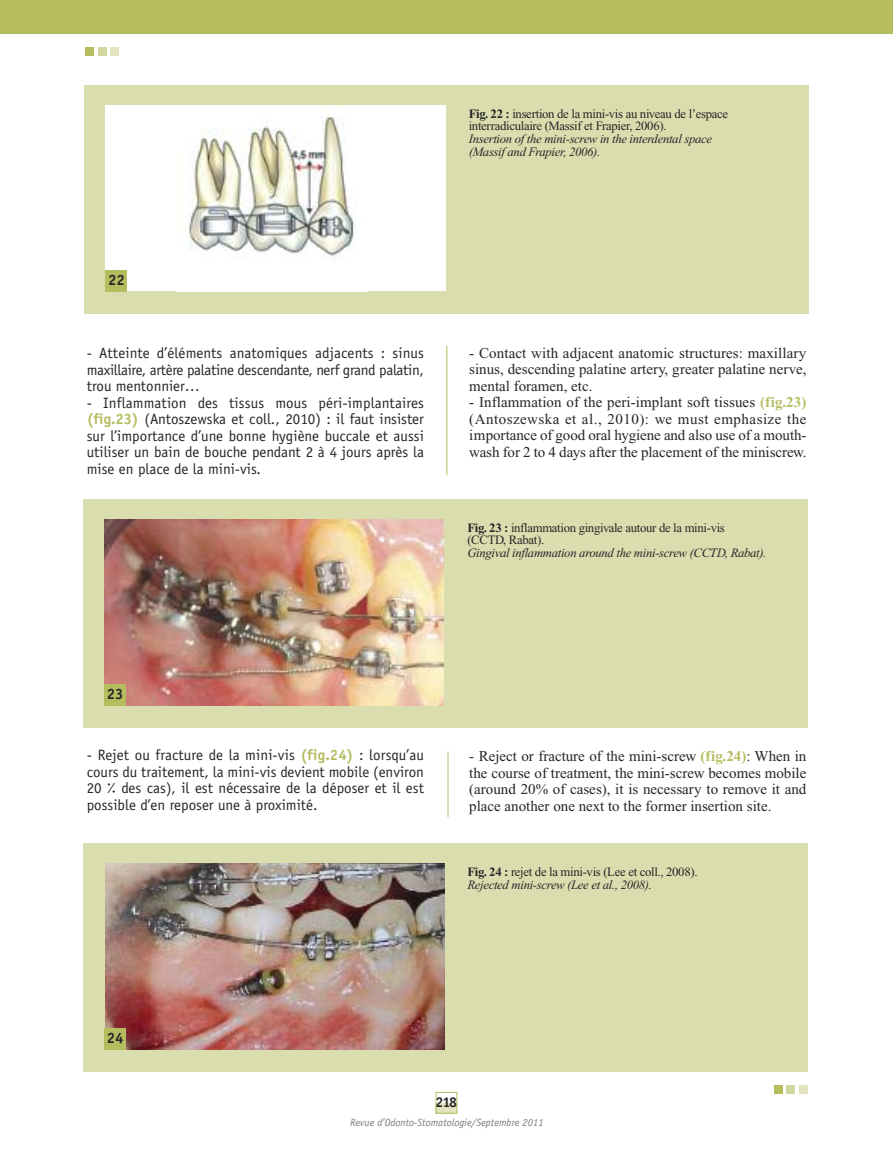
<style>
.page{position:relative;width:893px;height:1149px;background:#fff}
.page>*{position:absolute;margin:0;border:0;box-sizing:border-box;transform-origin:0 0}
.t1{font:15px/16.5px "Officina Sans";color:#272627;text-align:justify}
.t2{font:15px/16.5px "Times New Roman";color:#272627;text-align:justify}
.t3{font:700 15px "Officina Sans";color:#272627}
.t4{font:700 14.25px "Officina Sans";color:#272627}
.t5{font:12.75px/12.8px "Times New Roman";letter-spacing:-.025em;color:#272627}
.t6{font:italic 12.75px/12.8px "Times New Roman";letter-spacing:-.025em;color:#272627}
.t7{font:italic 10.5px "Officina Sans";color:#7d7d7d}
.s1{font-weight:700}
.s2{font-weight:700;color:#b5bd5f}
.s3{font-family:"Microsoft Sans Serif"}
.s4{font-style:italic}
</style>
<div class="page">
<div style="left:436px;top:1102px;width:21px;height:11px;background:#e1e4bf"></div>
<div style="left:436px;top:1091px;width:21px;height:22px;border:1px solid #b5bd5f"></div>
<div style="left:0;top:0;width:893px;height:34px;background:#b5bd5f"></div>
<div style="left:85px;top:47px;width:9px;height:8px;background:#b5bd5f"></div>
<div style="left:98px;top:47px;width:8px;height:8px;background:#d2d79f"></div>
<div style="left:111px;top:47px;width:8px;height:8px;background:#e1e4bf"></div>
<hr style="left:446px;top:346px;width:1px;height:129px;background:#b5bd5f">
<div style="left:774px;top:1084px;width:8px;height:9px;background:#b5bd5f"></div>
<div style="left:787px;top:1084px;width:8px;height:9px;background:#d2d79f"></div>
<div style="left:799px;top:1084px;width:9px;height:9px;background:#e1e4bf"></div>
<div style="left:85px;top:85px;width:724px;height:229px;background:#dadeaf"></div>
<div style="left:106px;top:105px;width:340px;height:186px;background:#fff"></div>
<img style="left:188px;top:105px;width:168px;height:154px">
<div style="left:106px;top:270px;width:21px;height:21px;background:#b5bd5f"></div>
<div style="left:83px;top:499px;width:725px;height:229px;background:#dadeaf"></div>
<img style="left:104px;top:519px;width:340px;height:186px">
<div style="left:104px;top:684px;width:22px;height:21px;background:#b5bd5f"></div>
<div style="left:83px;top:843px;width:725px;height:228px;background:#dadeaf"></div>
<img style="left:105px;top:863px;width:340px;height:186px">
<div style="left:104px;top:1028px;width:22px;height:21px;background:#b5bd5f"></div>
<hr style="left:448px;top:751px;width:1px;height:65px;background:#b5bd5f">
<p class="t5" style="left:469px;top:108px;width:261px"><span class="s1">Fig. 22 :</span> insertion de la mini-vis au niveau de l’espace interradiculaire (Massif et Frapier, 2006).</p>
<p class="t6" style="left:469px;top:134px;width:245px">Insertion of the mini-screw in the interdental space (Massif and Frapier, 2006).</p>
<p class="t3" style="left:108px;top:274px;width:18px">22</p>
<p class="t1" style="left:87px;top:346px;width:339px">- Atteinte d’éléments anatomiques adjacents : sinus maxillaire, artère palatine descendante, nerf grand palatin, trou mentonnier…</p>
<p class="t1" style="left:87px;top:395px;width:339px">- Inflammation des tissus mous péri-implantaires <span class="s2">(fig.23)</span> (Antoszewska et coll., 2010) : il faut insister sur l’importance d’une bonne hygiène buccale et aussi utiliser un bain de bouche pendant 2 à 4 jours après la mise en place de la mini-vis.</p>
<p class="t2" style="left:469px;top:345px;width:339px">- Contact with adjacent anatomic structures: maxillary sinus, descending palatine artery, greater palatine nerve, mental foramen, etc.</p>
<p class="t2" style="left:469px;top:395px;width:339px">- Inflammation of the peri-implant soft tissues <span class="s2">(fig.23) </span>(Antoszewska et al., 2010): we must emphasize the importance of good oral hygiene and also use of a mouth&shy;wash for 2 to 4 days after the placement of the miniscrew.</p>
<p class="t5" style="left:467px;top:522px;width:259px"><span class="s1">Fig. 23 :</span> inflammation gingivale autour de la mini-vis (CCTD, Rabat).</p>
<p class="t6" style="left:467px;top:547px;width:301px">Gingival inflammation around the mini-screw (CCTD, Rabat).</p>
<p class="t3" style="left:107px;top:687px;width:18px">23</p>
<p class="t1" style="left:87px;top:748px;width:339px">- Rejet ou fracture de la mini-vis <span class="s2">(fig.24)</span> : lorsqu’au cours du traitement, la mini-vis devient mobile (environ 20 <span class="s3">٪</span> des cas), il est nécessaire de la déposer et il est possible d’en reposer une à proximité.</p>
<p class="t2" style="left:469px;top:749px;width:339px">- Reject or fracture of the mini-screw <span class="s2">(fig.24)</span>: When in the course of treatment, the mini-screw becomes mobile (around 20% of cases), it is necessary to remove it and place another one next to the former insertion site.</p>
<p class="t5" style="left:467px;top:866px;width:232px"><span class="s1">Fig. 24 :</span> rejet de la mini-vis (Lee et coll., 2008).<br><span class="s4">Rejected mini-screw (Lee et al., 2008).</span></p>
<p class="t3" style="left:107px;top:1031px;width:18px">24</p>
<p class="t4" style="left:435px;top:1096px;width:23px">218</p>
<p class="t7" style="left:350px;top:1117px;width:195px">Revue d’Odonto-Stomatologie/Septembre 2011</p>
</div>
